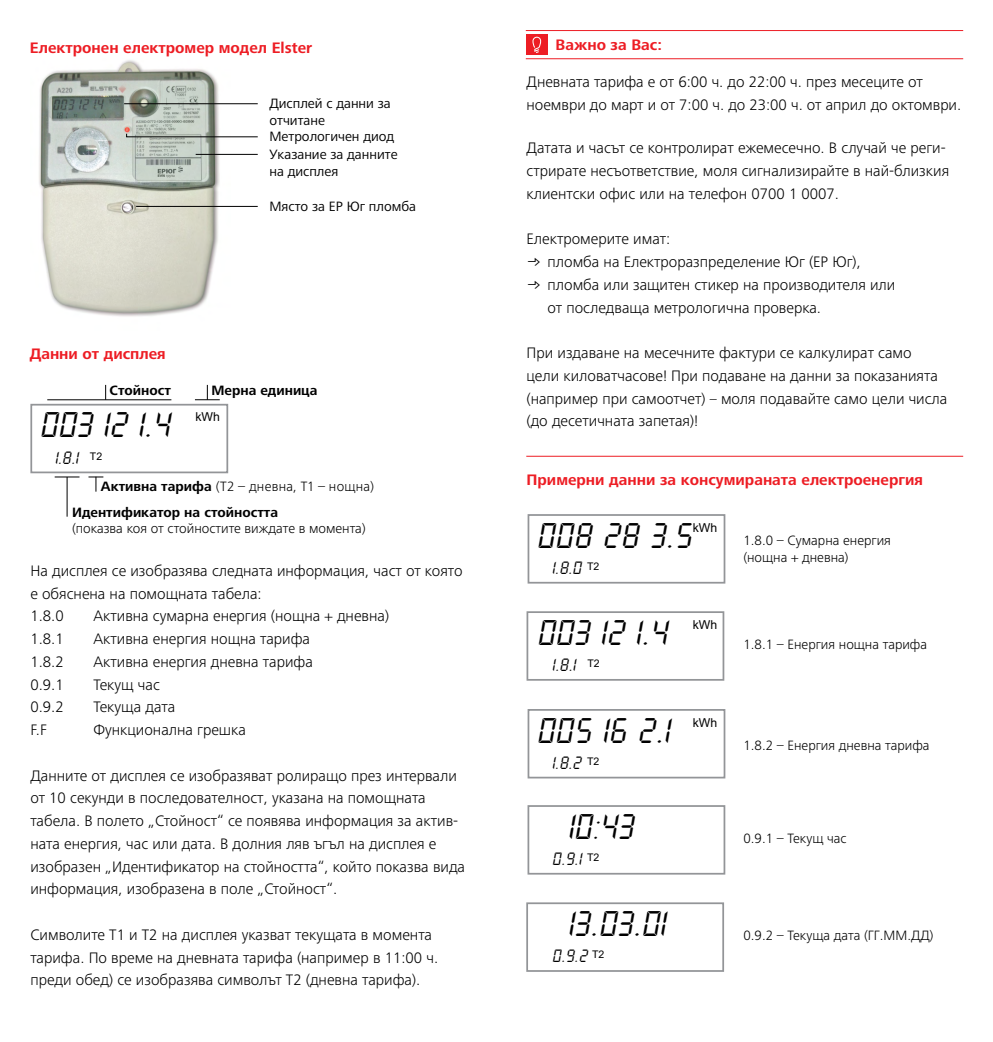
<style>
.page{position:relative;width:993px;height:1042px;background:#fff}
.page>*{position:absolute;margin:0;border:0;box-sizing:border-box;transform-origin:0 0}
.t1{font:21px "New X Digitaltfb";color:#000}
.t2{font:300 15.75px/22.8px "Frutiger Nextfor EVN";color:#000}
.t3{font:700 15.75px "Frutiger Next For EVN";color:#ed1d24}
.t4{font:300 14px/16.8px "Frutiger Nextfor EVN";color:#000}
.t5{font:14px/16.8px "Frutiger Next LTW1 G";color:#000}
.t6{font:700 14px "Frutiger Next For EVN";color:#000}
.t7{font:300 14px "Frutiger Nextfor EVN";letter-spacing:.02em;color:#000}
.t8{font:12.25px "Arial";color:#000}
.t9{font:10.5px "New X Digitaltfb";color:#000}
.t10{font:10.5px "Arial";color:#000}
.s1{font-family:"Frutiger Next For EVN";font-weight:700}
.s2{font-size:14px}
.s3{font-size:17.5px}
.s4{font-family:"Frutiger Next For EVN";font-style:italic}
</style>
<div class="page">
<div style="left:526px;top:902px;width:197px;height:70px;border:2px solid #939598"></div>
<hr style="left:526px;top:456px;width:436px;height:1px;background:#ed1d24">
<img style="left:39px;top:60px;width:191px;height:257px">
<hr style="left:124px;top:103px;width:134px;height:1px;background:#000">
<hr style="left:136px;top:206px;width:122px;height:1px;background:#000">
<hr style="left:196px;top:154px;width:62px;height:1px;background:#000">
<div style="left:30px;top:404px;width:198px;height:69px;border:2px solid #939598"></div>
<hr style="left:47px;top:399px;width:124px;height:1px;background:#000">
<svg style="left:105px;top:385px;width:1px;height:15px"></svg>
<svg style="left:195px;top:385px;width:25px;height:15px"></svg>
<svg style="left:55px;top:477px;width:24px;height:1px"></svg>
<hr style="left:67px;top:477px;width:1px;height:40px;background:#000">
<svg style="left:88px;top:477px;width:15px;height:15px"></svg>
<div style="left:526px;top:611px;width:198px;height:70px;border:2px solid #939598"></div>
<div style="left:527px;top:709px;width:198px;height:69px;border:2px solid #939598"></div>
<div style="left:527px;top:805px;width:198px;height:69px;border:2px solid #939598"></div>
<div style="left:527px;top:514px;width:198px;height:69px;border:2px solid #939598"></div>
<hr style="left:525px;top:30px;width:437px;height:1px;background:#ed1d24">
<hr style="left:525px;top:58px;width:437px;height:1px;background:#ed1d24">
<div style="left:526px;top:34px;width:21px;height:21px;background:#ed1d24"></div>
<svg style="left:532px;top:37px;width:9px;height:16px"></svg>
<svg style="left:126px;top:133px;width:132px;height:4px"></svg>
<p class="t3" style="left:30px;top:38px;width:283px">Електронен електромер модел Elster</p>
<p class="t3" style="left:555px;top:36px;width:108px">Важно за Вас:</p>
<p class="t3" style="left:30px;top:345px;width:137px">Данни от дисплея</p>
<p class="t5" style="left:269px;top:95px;width:123px">Дисплей с данни за отчитане</p>
<p class="t5" style="left:269px;top:146px;width:130px">Указание за данните на дисплея</p>
<p class="t5" style="left:269px;top:198px;width:148px">Място за ЕР Юг пломба</p>
<p class="t5" style="left:269px;top:128px;width:126px">Метрологичен диод</p>
<p class="t6" style="left:110px;top:382px;width:63px">Стойност</p>
<p class="t6" style="left:211px;top:382px;width:107px">Мерна единица</p>
<h1 class="t1" style="left:39px;top:418px;width:133px">003 12 1.4</h1>
<p class="t9" style="left:55px;top:454px;width:25px">1.8.1</p>
<p class="t10" style="left:90px;top:449px;width:14px">T2</p>
<p class="t8" style="left:195px;top:408px;width:26px">kWh</p>
<p class="t7" style="left:101px;top:478px;width:274px"><span class="s1">Активна тарифа</span> (Т2 – дневна, Т1 – нощна)</p>
<p class="t6" style="left:72px;top:504px;width:207px">Идентификатор на стойността</p>
<p class="t4" style="left:72px;top:520px;width:295px">(показва коя от стойностите виждате в момента)</p>
<p class="t2" style="left:30px;top:559px;width:433px">На дисплея се изобразява следната информация, част от която е обяснена на помощната табела:<br>1.8.0</p>
<p class="t2" style="left:93px;top:605px;width:297px">Активна сумарна енергия (нощна + дневна)</p>
<p class="t2" style="left:30px;top:627px;width:35px">1.8.1</p>
<p class="t2" style="left:93px;top:627px;width:218px">Активна енергия нощна тарифа</p>
<p class="t2" style="left:30px;top:650px;width:35px">1.8.2</p>
<p class="t2" style="left:93px;top:650px;width:221px">Активна енергия дневна тарифа</p>
<p class="t2" style="left:30px;top:673px;width:35px">0.9.1</p>
<p class="t2" style="left:93px;top:673px;width:68px">Текущ час</p>
<p class="t2" style="left:30px;top:696px;width:35px">0.9.2</p>
<p class="t2" style="left:93px;top:696px;width:83px">Текуща дата</p>
<p class="t2" style="left:30px;top:718px;width:18px">F.F</p>
<p class="t2" style="left:93px;top:718px;width:154px">Функционална грешка</p>
<p class="t2" style="left:30px;top:764px;width:436px">Данните от дисплея се изобразяват ролиращо през интервали от 10 секунди в последователност, указана на помощната табела. В полето „Стойност“ се появява информация за актив&shy;ната енергия, час или дата. В долния ляв ъгъл на дисплея е изобразен „Идентификатор на стойността“, който показва вида информация, изобразена в поле „Стойност“.</p>
<p class="t2" style="left:30px;top:923px;width:409px">Символите Т1 и Т2 на дисплея указват текущата в момента тарифа. По време на дневната тарифа (например в 11:00 ч. преди обед) се изобразява символът Т2 (дневна тарифа).</p>
<p class="t2" style="left:526px;top:70px;width:436px">Дневната тарифа е от 6:00 ч. до 22:00 ч. през месеците от ноември до март и от 7:00 ч. до 23:00 ч. от април до октомври.</p>
<p class="t2" style="left:526px;top:137px;width:424px">Датата и часът се контролират ежемесечно. В случай че реги&shy;стрирате несъответствие, моля сигнализирайте в най-близкия клиентски офис или на телефон 0700 1 0007.</p>
<p class="t2" style="left:526px;top:228px;width:145px">Електромерите имат:</p>
<p class="t2" style="left:526px;top:250px;width:335px">• пломба на Електроразпределение Юг (ЕР Юг),</p>
<p class="t2" style="left:547px;top:273px;width:349px;text-indent:-21px">• пломба или защитен стикер на производителя или от последваща метрологична проверка.</p>
<p class="t2" style="left:526px;top:341px;width:422px">При издаване на месечните фактури се калкулират само цели киловатчасове! При подаване на данни за показанията (например при самоотчет) <span class="s2">–</span> моля подавайте само цели числа (до десетичната запетая)!</p>
<p class="t3" style="left:526px;top:471px;width:397px">Примерни данни за консумираната електроенергия</p>
<h1 class="t1" style="left:536px;top:528px;width:157px">008 28 3.5</h1>
<p class="t9" style="left:551px;top:564px;width:31px">1.8.0</p>
<p class="t8" style="left:692px;top:519px;width:26px">kWh</p>
<p class="t10" style="left:587px;top:559px;width:14px">T2</p>
<h1 class="t1" style="left:536px;top:625px;width:133px">003 12 1.4</h1>
<p class="t9" style="left:552px;top:661px;width:25px">1.8.1</p>
<p class="t10" style="left:587px;top:656px;width:14px">T2</p>
<h1 class="t1" style="left:536px;top:723px;width:135px">005 16 2.1</h1>
<p class="t9" style="left:551px;top:759px;width:31px">1.8.2</p>
<p class="t10" style="left:587px;top:754px;width:14px">T2</p>
<h1 class="t1" style="left:567px;top:819px;width:67px">10<span class="s3">:</span>43</h1>
<p class="t9" style="left:551px;top:855px;width:31px">0.9.1</p>
<p class="t10" style="left:587px;top:850px;width:14px">T2</p>
<h1 class="t1" style="left:567px;top:916px;width:99px">13.03.01</h1>
<p class="t9" style="left:551px;top:952px;width:54px">0.9.2 <sup>T2</sup></p>
<p class="t8" style="left:692px;top:616px;width:26px">kWh</p>
<p class="t8" style="left:692px;top:714px;width:26px">kWh</p>
<p class="t4" style="left:743px;top:532px;width:149px">1.8.0 <span class="s4">–</span> Сумарна енергия (нощна + дневна)</p>
<p class="t4" style="left:743px;top:636px;width:185px">1.8.1 <span class="s4">–</span> Енергия нощна тарифа</p>
<p class="t4" style="left:743px;top:737px;width:187px">1.8.2 <span class="s4">–</span> Енергия дневна тарифа</p>
<p class="t4" style="left:743px;top:830px;width:105px">0.9.1 <span class="s4">–</span> Текущ час</p>
<p class="t4" style="left:743px;top:927px;width:191px">0.9.2 <span class="s4">–</span> Текуща дата (ГГ.ММ.ДД)</p>
</div>
